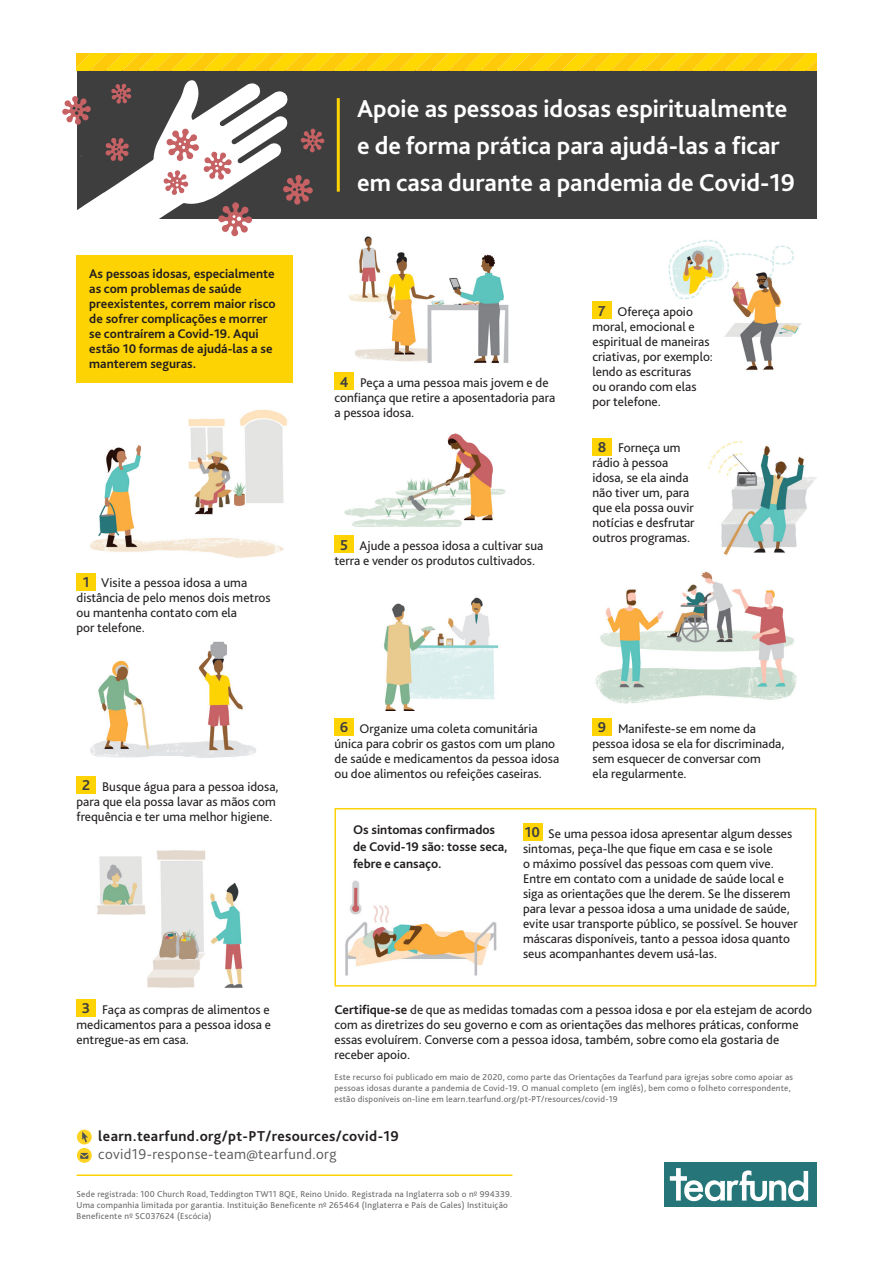
<style>
.page{position:relative;width:893px;height:1263px;background:#fff}
.page>*{position:absolute;margin:0;border:0;box-sizing:border-box;transform-origin:0 0}
.t1{font:700 25.5px/36.8px "Bliss Pro";color:#fff}
.t2{font:700 15px "Bliss Pro";letter-spacing:.025em;color:#231f20}
.t3{font:300 15px "Bliss Pro";letter-spacing:.025em;color:#57585a}
.t4{font:700 15px "Bliss Pro";color:#3e3e3f}
.t5{font:13.2px/15px "Bliss Pro";color:#231f20}
.t6{font:700 13.2px/15px "Bliss Pro";color:#231f20}
.t7{font:9px/11.2px "Bliss Pro";letter-spacing:.025em;color:#69696c}
.s1{font-weight:700}
</style>
<div class="page">
<img style="left:595px;top:571px;width:202px;height:133px">
<img style="left:708px;top:441px;width:109px;height:114px">
<img style="left:668px;top:240px;width:134px;height:130px">
<img style="left:349px;top:236px;width:160px;height:128px">
<img style="left:344px;top:433px;width:162px;height:93px">
<img style="left:384px;top:597px;width:115px;height:114px">
<div style="left:77px;top:70px;width:739px;height:149px;background:#3e3e3f"></div>
<svg style="left:62px;top:80px;width:263px;height:157px"></svg>
<hr style="left:337px;top:98px;width:3px;height:94px;background:#fed304">
<hr style="left:77px;top:1174px;width:435px;height:2px;background:#fed304">
<div style="left:664px;top:1162px;width:152px;height:45px;background:#267679"></div>
<svg style="left:670px;top:1168px;width:138px;height:33px"></svg>
<div style="left:77px;top:1129px;width:15px;height:15px;background:#fdd323;border-radius:50%"></div>
<svg style="left:82px;top:1131px;width:6px;height:11px"></svg>
<svg style="left:77px;top:1148px;width:15px;height:15px"></svg>
<svg style="left:80px;top:1153px;width:8px;height:6px"></svg>
<svg style="left:77px;top:53px;width:739px;height:17px;background:#fed109"></svg>
<div style="left:77px;top:255px;width:216px;height:128px;background:#fed304"></div>
<div style="left:77px;top:573px;width:19px;height:17px;background:#fed304"></div>
<div style="left:77px;top:776px;width:19px;height:17px;background:#fed304"></div>
<div style="left:77px;top:999px;width:19px;height:17px;background:#fed304"></div>
<div style="left:334px;top:373px;width:20px;height:17px;background:#fed304"></div>
<div style="left:334px;top:536px;width:20px;height:17px;background:#fed304"></div>
<div style="left:334px;top:719px;width:20px;height:17px;background:#fed304"></div>
<div style="left:592px;top:302px;width:20px;height:17px;background:#fed304"></div>
<div style="left:592px;top:719px;width:20px;height:17px;background:#fed304"></div>
<div style="left:334px;top:808px;width:482px;height:178px;border:2px solid #fed304"></div>
<img style="left:90px;top:410px;width:197px;height:148px">
<img style="left:90px;top:641px;width:166px;height:117px">
<img style="left:97px;top:850px;width:146px;height:138px">
<img style="left:345px;top:880px;width:152px;height:96px">
<div style="left:523px;top:823px;width:19px;height:17px;background:#fed304"></div>
<div style="left:592px;top:438px;width:20px;height:17px;background:#fed304"></div>
<p class="t6" style="left:89px;top:266px;width:188px">As pessoas idosas, especialmente as com problemas de saúde preexistentes, correm maior risco de sofrer complicações e morrer se contraírem a Covid-19. Aqui estão 10 formas de ajudá-las a se manterem seguras.</p>
<p class="t4" style="left:83px;top:572px;width:8px">1</p>
<p class="t5" style="left:77px;top:575px;width:196px;text-indent:25px">Visite a pessoa idosa a uma distância de pelo menos dois metros ou mantenha contato com ela<br>por telefone.</p>
<p class="t4" style="left:82px;top:776px;width:10px">2</p>
<p class="t5" style="left:77px;top:778px;width:204px;text-indent:26px">Busque água para a pessoa idosa, para que ela possa lavar as mãos com frequência e ter uma melhor higiene.</p>
<p class="t4" style="left:82px;top:999px;width:10px">3</p>
<p class="t5" style="left:77px;top:1001px;width:196px;text-align:justify;text-indent:26px">Faça as compras de alimentos e medicamentos para a pessoa idosa e entregue-as em casa.</p>
<h1 class="t1" style="left:357px;top:90px;width:439px">Apoie as pessoas idosas espiritualmente e de forma prática para ajudá-las a ficar em casa durante a pandemia de Covid-19</h1>
<p class="t4" style="left:340px;top:372px;width:10px">4</p>
<p class="t5" style="left:334px;top:375px;width:222px;text-indent:26px">Peça a uma pessoa mais jovem e de confiança que retire a aposentadoria para a pessoa idosa.</p>
<p class="t4" style="left:340px;top:535px;width:9px">5</p>
<p class="t5" style="left:334px;top:538px;width:210px;text-indent:25px">Ajude a pessoa idosa a cultivar sua terra e vender os produtos cultivados.</p>
<p class="t4" style="left:598px;top:301px;width:9px">7</p>
<p class="t5" style="left:592px;top:304px;width:122px;text-indent:25px">Ofereça apoio moral, emocional e espiritual de maneiras criativas, por exemplo: lendo as escrituras<br>ou orando com elas por telefone.</p>
<p class="t4" style="left:598px;top:437px;width:10px">8</p>
<p class="t5" style="left:592px;top:440px;width:104px;text-indent:26px">Forneça um rádio à pessoa idosa, se ela ainda não tiver um, para que ela possa ouvir notícias e desfrutar outros programas.</p>
<p class="t4" style="left:340px;top:718px;width:10px">6</p>
<p class="t5" style="left:334px;top:721px;width:226px;text-indent:25px">Organize uma coleta comunitária única para cobrir os gastos com um plano de saúde e medicamentos da pessoa idosa ou doe alimentos ou refeições caseiras.</p>
<p class="t4" style="left:598px;top:718px;width:10px">9</p>
<p class="t5" style="left:592px;top:721px;width:194px;text-indent:26px">Manifeste-se em nome da pessoa idosa se ela for discriminada, sem esquecer de conversar com<br>ela regularmente.</p>
<p class="t6" style="left:353px;top:821px;width:156px;line-height:17px">Os sintomas confirmados de Covid-19 são: tosse seca, febre e cansaço.</p>
<p class="t4" style="left:525px;top:823px;width:17px">10</p>
<p class="t5" style="left:523px;top:825px;width:276px;text-indent:25px">Se uma pessoa idosa apresentar algum desses sintomas, peça-lhe que fique em casa e se isole<br>o máximo possível das pessoas com quem vive.<br>Entre em contato com a unidade de saúde local e siga as orientações que lhe derem. Se lhe disserem para levar a pessoa idosa a uma unidade de saúde, evite usar transporte público, se possível. Se houver máscaras disponíveis, tanto a pessoa idosa quanto seus acompanhantes devem usá-las.</p>
<p class="t5" style="left:334px;top:1001px;width:479px"><span class="s1">Certifique-se</span> de que as medidas tomadas com a pessoa idosa e por ela estejam de acordo com as diretrizes do seu governo e com as orientações das melhores práticas, conforme essas evoluírem. Converse com a pessoa idosa, também, sobre como ela gostaria de receber apoio.</p>
<p class="t7" style="left:334px;top:1071px;width:460px">Este recurso foi publicado em maio de 2020, como parte das Orientações da Tearfund para igrejas sobre como apoiar as pessoas idosas durante a pandemia de Covid-19. O manual completo (em inglês), bem como o folheto correspondente, estão disponíveis on-line em learn.tearfund.org/pt-PT/resources/covid-19</p>
<p class="t2" style="left:98px;top:1126px;width:302px">learn.tearfund.org/pt-PT/resources/covid-19</p>
<p class="t3" style="left:98px;top:1144px;width:240px">covid19-response-team@tearfund.org</p>
<p class="t7" style="left:77px;top:1188px;width:437px">Sede registrada: 100 Church Road, Teddington TW11 8QE, Reino Unido. Registrada na Inglaterra sob o nº 994339.<br>Uma companhia limitada por garantia. Instituição Beneficente nº 265464 (Inglaterra e País de Gales) Instituição<br>Beneficente nº SC037624 (Escócia)</p>
</div>
